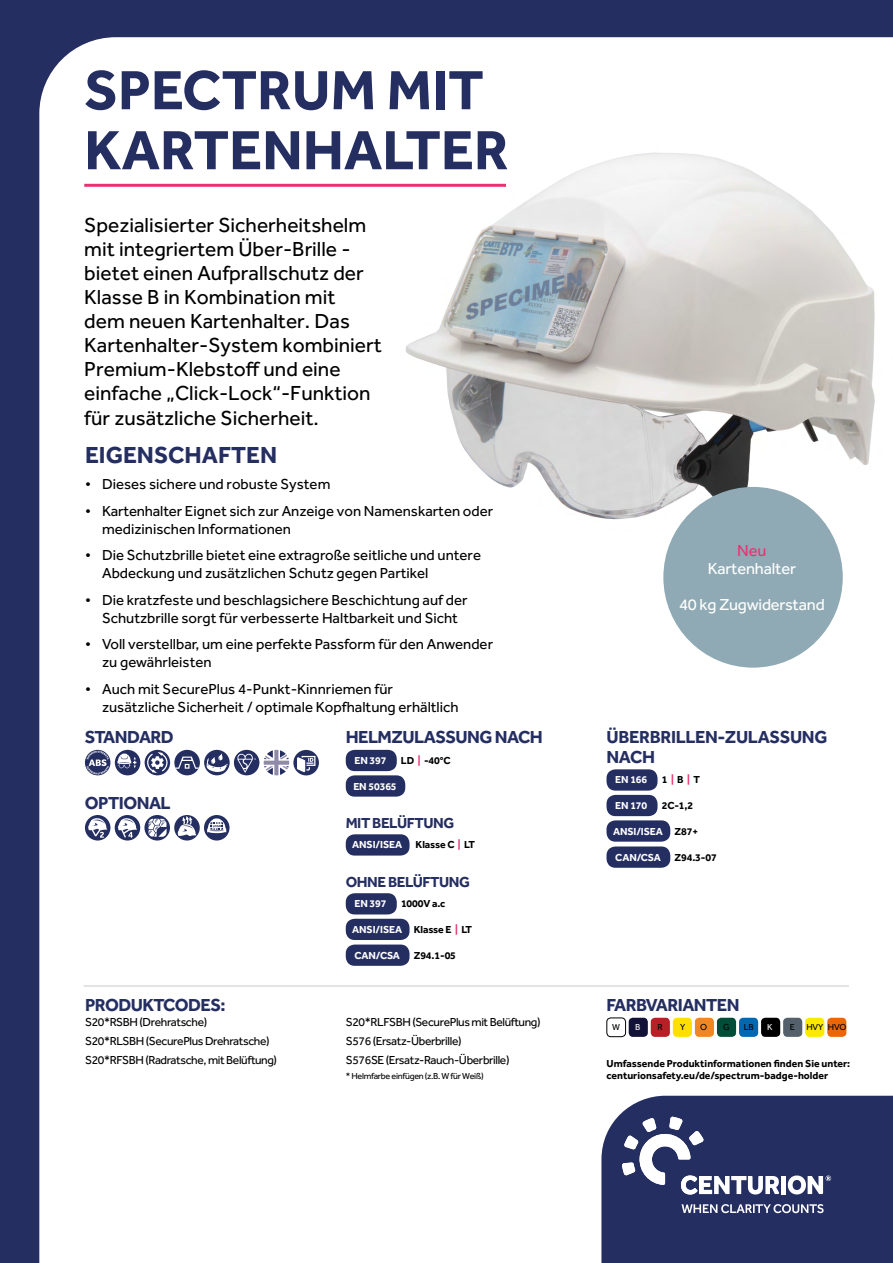
<style>
.page{position:relative;width:893px;height:1263px;background:#252e61}
.page>*{position:absolute;margin:0;border:0;box-sizing:border-box;transform-origin:0 0}
.t1{font:700 57px/60px "Effra";color:#252e61}
.t2{font:700 24px "Effra";color:#252e61}
.t3{font:21px/24.2px "Effra";color:#000}
.t4{font:700 18px/19.5px "Effra";letter-spacing:-.03em;color:#252e61}
.t5{font:16.5px/36px "Effra";letter-spacing:-.01em;color:#fff;text-align:center}
.t6{font:16.5px "Effra";color:#e83272}
.t7{font:15px/18px "Effra";color:#000}
.t8{font:700 15px "Effra";letter-spacing:-.03em;color:#252e61}
.t9{font:12px/19.2px "Effra";letter-spacing:-.03em;color:#000}
.t10{font:700 10.5px/12.6px "Effra";color:#000}
.t11{font:700 10.5px "Effra";letter-spacing:-.01em;color:#fff}
.t12{font:9px "Effra";letter-spacing:-.03em;color:#000}
.t13{font:9px "Effra";color:#fff}
.s1{color:#e83272}
.s2{color:#000}
</style>
<div class="page">
<div style="left:39px;top:37px;width:854px;height:1226px;background:#fff"></div>
<hr style="left:84px;top:985px;width:765px;height:2px;background:#dbdbdb">
<img style="left:391px;top:139px;width:502px;height:393px">
<div style="left:663px;top:487px;width:180px;height:181px;background:#8faab4;border-radius:50%"></div>
<div style="left:77px;top:62px;width:441px;height:115px;background:#fff"></div>
<hr style="left:84px;top:184px;width:422px;height:3px;background:#e83272">
<svg style="left:601px;top:1096px;width:292px;height:167px"></svg>
<div style="left:781px;top:1176px;width:5px;height:18px;background:#fff"></div>
<svg style="left:681px;top:1204px;width:143px;height:9px"></svg>
<svg style="left:788px;top:1175px;width:43px;height:19px"></svg>
<svg style="left:622px;top:1116px;width:157px;height:78px"></svg>
<div style="left:346px;top:775px;width:59px;height:22px;background:#252e61;border-radius:9px"></div>
<div style="left:346px;top:750px;width:51px;height:21px;background:#252e61;border-radius:9px"></div>
<div style="left:346px;top:834px;width:64px;height:21px;background:#252e61;border-radius:9px"></div>
<div style="left:606px;top:795px;width:51px;height:21px;background:#252e61;border-radius:9px"></div>
<div style="left:606px;top:820px;width:64px;height:22px;background:#252e61;border-radius:9px"></div>
<div style="left:606px;top:769px;width:51px;height:22px;background:#252e61;border-radius:9px"></div>
<div style="left:606px;top:846px;width:64px;height:22px;background:#252e61;border-radius:9px"></div>
<div style="left:346px;top:919px;width:64px;height:21px;background:#252e61;border-radius:9px"></div>
<div style="left:346px;top:944px;width:64px;height:22px;background:#252e61;border-radius:9px"></div>
<div style="left:346px;top:893px;width:51px;height:21px;background:#252e61;border-radius:9px"></div>
<div style="left:85px;top:815px;width:25px;height:25px;background:#252e61;border-radius:50%"></div>
<svg style="left:88px;top:817px;width:19px;height:21px"></svg>
<div style="left:115px;top:815px;width:25px;height:25px;background:#252e61;border-radius:50%"></div>
<svg style="left:118px;top:818px;width:19px;height:20px"></svg>
<svg style="left:293px;top:750px;width:26px;height:25px"></svg>
<svg style="left:297px;top:756px;width:18px;height:16px"></svg>
<div style="left:174px;top:815px;width:26px;height:25px;background:#252e61;border-radius:50%"></div>
<svg style="left:178px;top:816px;width:19px;height:20px"></svg>
<svg style="left:144px;top:815px;width:26px;height:25px"></svg>
<svg style="left:148px;top:819px;width:19px;height:18px"></svg>
<div style="left:204px;top:815px;width:26px;height:25px;background:#252e61;border-radius:50%"></div>
<svg style="left:207px;top:818px;width:19px;height:15px"></svg>
<div style="left:115px;top:750px;width:25px;height:25px;background:#252e61;border-radius:50%"></div>
<svg style="left:117px;top:753px;width:19px;height:15px"></svg>
<svg style="left:264px;top:750px;width:25px;height:25px"></svg>
<div style="left:204px;top:750px;width:26px;height:25px;background:#252e61;border-radius:50%"></div>
<svg style="left:206px;top:754px;width:22px;height:18px"></svg>
<div style="left:174px;top:750px;width:26px;height:25px;background:#252e61;border-radius:50%"></div>
<svg style="left:175px;top:756px;width:24px;height:13px"></svg>
<div style="left:145px;top:750px;width:25px;height:25px;background:#252e61;border-radius:50%"></div>
<svg style="left:147px;top:752px;width:21px;height:21px"></svg>
<div style="left:234px;top:750px;width:25px;height:25px;background:#252e61;border-radius:50%"></div>
<svg style="left:237px;top:754px;width:19px;height:19px"></svg>
<svg style="left:85px;top:750px;width:25px;height:25px"></svg>
<svg style="left:85px;top:750px;width:25px;height:25px"></svg>
<svg style="left:87px;top:751px;width:22px;height:24px"></svg>
<div style="left:607px;top:1018px;width:19px;height:19px;background:#fff;border-radius:4px"></div>
<div style="left:607px;top:1018px;width:19px;height:19px;border:1px solid #000;border-radius:4px"></div>
<div style="left:673px;top:1018px;width:19px;height:19px;background:#ffdf00;border-radius:4px"></div>
<div style="left:739px;top:1018px;width:19px;height:19px;background:#0067b2;border-radius:4px"></div>
<div style="left:629px;top:1018px;width:19px;height:19px;background:#121137;border-radius:4px"></div>
<div style="left:695px;top:1018px;width:19px;height:19px;background:#f18625;border-radius:4px"></div>
<div style="left:761px;top:1018px;width:19px;height:19px;background:#000;border-radius:4px"></div>
<div style="left:651px;top:1018px;width:19px;height:19px;background:#b91f27;border-radius:4px"></div>
<div style="left:717px;top:1018px;width:19px;height:19px;background:#004e37;border-radius:4px"></div>
<div style="left:783px;top:1018px;width:19px;height:19px;background:#54616c;border-radius:4px"></div>
<div style="left:805px;top:1018px;width:19px;height:19px;background:#fce900;border-radius:4px"></div>
<div style="left:827px;top:1018px;width:19px;height:19px;background:#ec6608;border-radius:4px"></div>
<h1 class="t1" style="left:84px;top:59px;width:426px">SPECTRUM MIT<br>KARTENHALTER</h1>
<p class="t3" style="left:84px;top:213px;width:299px">Spezialisierter Sicherheitshelm mit integriertem Über-Brille - bietet einen Aufprallschutz der<br>Klasse B in Kombination mit<br>dem neuen Kartenhalter. Das<br>Kartenhalter-System kombiniert<br>Premium-Klebstoff und eine einfache „Click-Lock“-Funktion für zusätzliche Sicherheit.</p>
<h2 class="t2" style="left:85px;top:440px;width:194px">EIGENSCHAFTEN</h2>
<p class="t7" style="left:85px;top:475px;width:247px">• Dieses sichere und robuste System</p>
<p class="t7" style="left:102px;top:501px;width:393px;text-indent:-17px">• Kartenhalter Eignet sich zur Anzeige von Namenskarten oder medizinischen Informationen</p>
<p class="t7" style="left:102px;top:546px;width:381px;text-indent:-17px">• Die Schutzbrille bietet eine extragroße seitliche und untere<br>Abdeckung und zusätzlichen Schutz gegen Partikel</p>
<p class="t7" style="left:85px;top:590px;width:384px;text-align:center">• Die kratzfeste und beschlagsichere Beschichtung auf der<br>Schutzbrille sorgt für verbesserte Haltbarkeit und Sicht</p>
<p class="t7" style="left:102px;top:635px;width:393px;text-indent:-17px">• Voll verstellbar, um eine perfekte Passform für den Anwender zu gewährleisten</p>
<p class="t7" style="left:102px;top:679px;width:358px;text-indent:-17px">• Auch mit SecurePlus 4-Punkt-Kinnriemen für zusätzliche Sicherheit / optimale Kopfhaltung erhältlich</p>
<p class="t4" style="left:85px;top:727px;width:90px">STANDARD</p>
<p class="t4" style="left:346px;top:727px;width:198px">HELMZULASSUNG NACH</p>
<p class="t11" style="left:353px;top:780px;width:45px">EN 50365</p>
<p class="t11" style="left:354px;top:754px;width:34px">EN 397</p>
<p class="t10" style="left:401px;top:754px;width:51px">LD <span class="s1">|</span> -40°C</p>
<p class="t4" style="left:85px;top:792px;width:87px">OPTIONAL</p>
<p class="t8" style="left:346px;top:814px;width:110px">MIT BELÜFTUNG</p>
<p class="t11" style="left:352px;top:838px;width:51px">ANSI/ISEA</p>
<p class="t10" style="left:416px;top:838px;width:61px">Klasse C <span class="s1">|</span> LT</p>
<p class="t8" style="left:346px;top:873px;width:126px">OHNE BELÜFTUNG</p>
<p class="t11" style="left:352px;top:923px;width:121px">ANSI/ISEA <span class="s2">Klasse E</span> <span class="s1">|</span> <span class="s2">LT</span></p>
<p class="t11" style="left:354px;top:949px;width:47px">CAN/CSA</p>
<p class="t10" style="left:414px;top:949px;width:44px">Z94.1-05</p>
<p class="t11" style="left:354px;top:897px;width:34px">EN 397</p>
<p class="t10" style="left:401px;top:897px;width:46px">1000V a.c</p>
<p class="t4" style="left:85px;top:995px;width:142px">PRODUKTCODES:</p>
<p class="t9" style="left:85px;top:1012px;width:194px">S20*RSBH (Drehratsche)<br>S20*RLSBH (SecurePlus Drehratsche)<br>S20*RFSBH (Radratsche, mit Belüftung)</p>
<p class="t9" style="left:346px;top:1012px;width:196px">S20*RLFSBH (SecurePlus mit Belüftung)<br>S576 (Ersatz-Überbrille)<br>S576SE (Ersatz-Rauch-Überbrille)</p>
<p class="t12" style="left:346px;top:1071px;width:139px">* Helmfarbe einfügen (z.B. W für Weiß)</p>
<p class="t6" style="left:737px;top:541px;width:31px">Neu</p>
<p class="t5" style="left:679px;top:550px;width:147px">Kartenhalter<br>40 kg Zugwiderstand</p>
<p class="t4" style="left:606px;top:727px;width:222px">ÜBERBRILLEN-ZULASSUNG<br>NACH</p>
<p class="t11" style="left:615px;top:799px;width:34px">EN 170</p>
<p class="t10" style="left:662px;top:799px;width:33px">2C-1,2</p>
<p class="t11" style="left:613px;top:825px;width:87px">ANSI/ISEA <span class="s2">Z87+</span></p>
<p class="t11" style="left:615px;top:773px;width:34px">EN 166</p>
<p class="t10" style="left:662px;top:773px;width:40px">1 <span class="s1">|</span> B <span class="s1">|</span> T</p>
<p class="t11" style="left:615px;top:851px;width:47px">CAN/CSA</p>
<p class="t10" style="left:675px;top:850px;width:44px">Z94.3-07</p>
<p class="t4" style="left:607px;top:995px;width:135px">FARBVARIANTEN</p>
<p class="t12" style="left:612px;top:1022px;width:9px">W</p>
<p class="t13" style="left:635px;top:1022px;width:7px">B</p>
<p class="t12" style="left:658px;top:1022px;width:7px">R</p>
<p class="t12" style="left:680px;top:1022px;width:7px">Y</p>
<p class="t12" style="left:700px;top:1022px;width:9px">O</p>
<p class="t12" style="left:723px;top:1022px;width:8px">G</p>
<p class="t12" style="left:744px;top:1022px;width:12px">LB</p>
<p class="t13" style="left:767px;top:1022px;width:7px">K</p>
<p class="t12" style="left:790px;top:1022px;width:7px">E</p>
<p class="t12" style="left:806px;top:1022px;width:42px">HVY HVO</p>
<p class="t10" style="left:607px;top:1056px;width:245px">Umfassende Produktinformationen finden Sie unter: centurionsafety.eu/de/spectrum-badge-holder</p>
</div>
